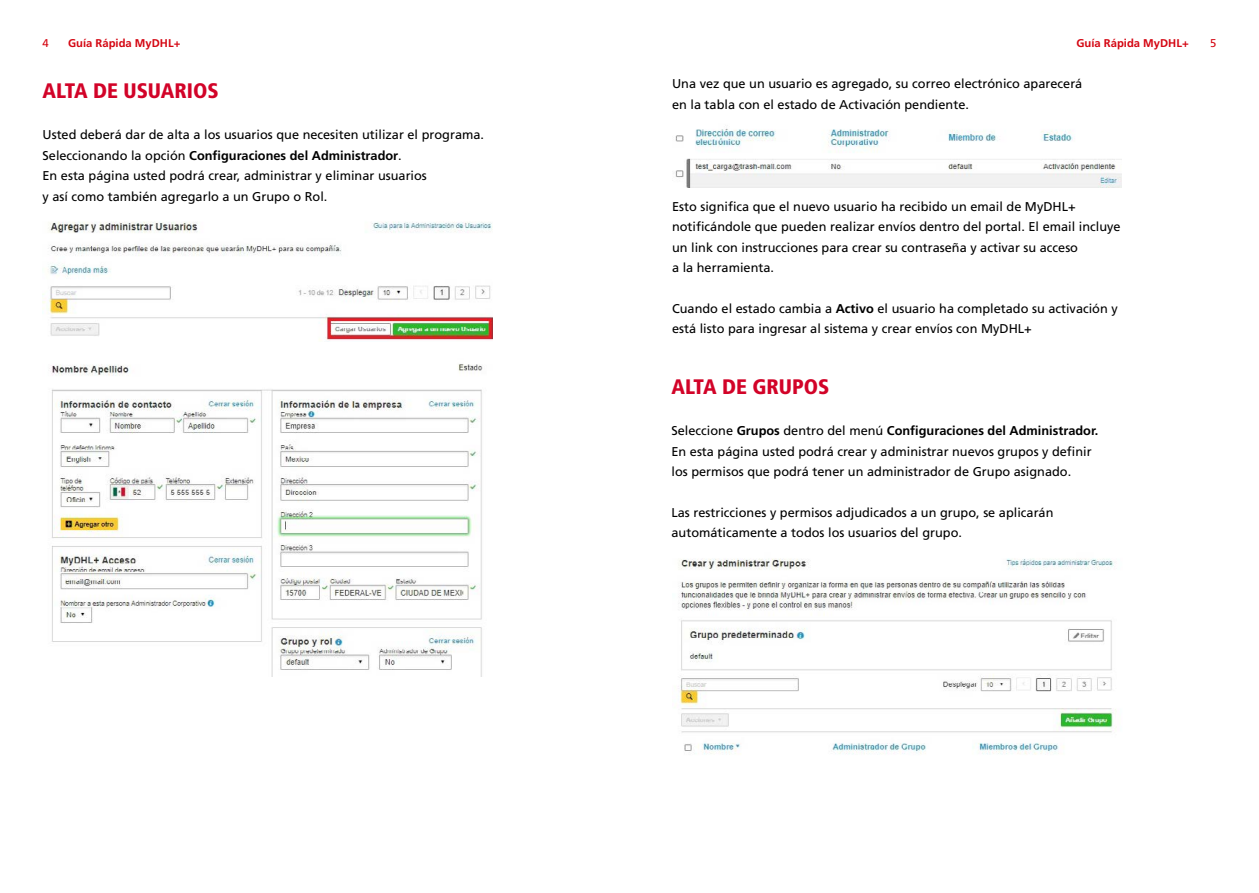
<style>
.page{position:relative;width:1259px;height:893px;background:#fff}
.page>*{position:absolute;margin:0;border:0;box-sizing:border-box;transform-origin:0 0}
.t1{font:900 condensed 21px "Frutiger LT Std";color:#d20328}
.t2{font:12.75px/20.4px "Frutiger LT Std";color:#000}
.t3{font:700 11.25px "Frutiger LT Std";color:#d40511}
.t4{font:11.25px "Frutiger LT Std";color:#d40511}
.s1{font-weight:700}
</style>
<div class="page">
<img style="left:43px;top:221px;width:450px;height:121px">
<img style="left:51px;top:364px;width:432px;height:313px">
<img style="left:675px;top:128px;width:446px;height:60px">
<img style="left:678px;top:558px;width:438px;height:197px">
<p class="t4" style="left:43px;top:37px;width:8px">4</p>
<p class="t3" style="left:68px;top:37px;width:114px">Guía Rápida MyDHL+</p>
<p class="t3" style="left:1076px;top:37px;width:114px">Guía Rápida MyDHL+</p>
<p class="t4" style="left:1210px;top:37px;width:8px">5</p>
<h1 class="t1" style="left:43px;top:79px;width:178px">ALTA DE USUARIOS</h1>
<p class="t2" style="left:43px;top:125px;width:443px">Usted deberá dar de alta a los usuarios que necesiten utilizar el programa.<br>Seleccionando la opción <span class="s1">Configuraciones del Administrador</span>.<br>En esta página usted podrá crear, administrar y eliminar usuarios<br>y así como también agregarlo a un Grupo o Rol.</p>
<p class="t2" style="left:672px;top:74px;width:412px">Una vez que un usuario es agregado, su correo electrónico aparecerá en la tabla con el estado de Activación pendiente.</p>
<p class="t2" style="left:672px;top:196px;width:450px">Esto significa que el nuevo usuario ha recibido un email de MyDHL+ notificándole que pueden realizar envíos dentro del portal. El email incluye un link con instrucciones para crear su contraseña y activar su acceso<br>a la herramienta.</p>
<p class="t2" style="left:672px;top:298px;width:447px">Cuando el estado cambia a <span class="s1">Activo</span> el usuario ha completado su activación y está listo para ingresar al sistema y crear envíos con MyDHL+</p>
<h1 class="t1" style="left:671px;top:374px;width:159px">ALTA DE GRUPOS</h1>
<p class="t2" style="left:671px;top:421px;width:428px">Seleccione <span class="s1">Grupos</span> dentro del menú <span class="s1">Configuraciones del Administrador.<br></span>En esta página usted podrá crear y administrar nuevos grupos y definir los permisos que podrá tener un administrador de Grupo asignado.</p>
<p class="t2" style="left:671px;top:502px;width:383px">Las restricciones y permisos adjudicados a un grupo, se aplicarán automáticamente a todos los usuarios del grupo.</p>
</div>
